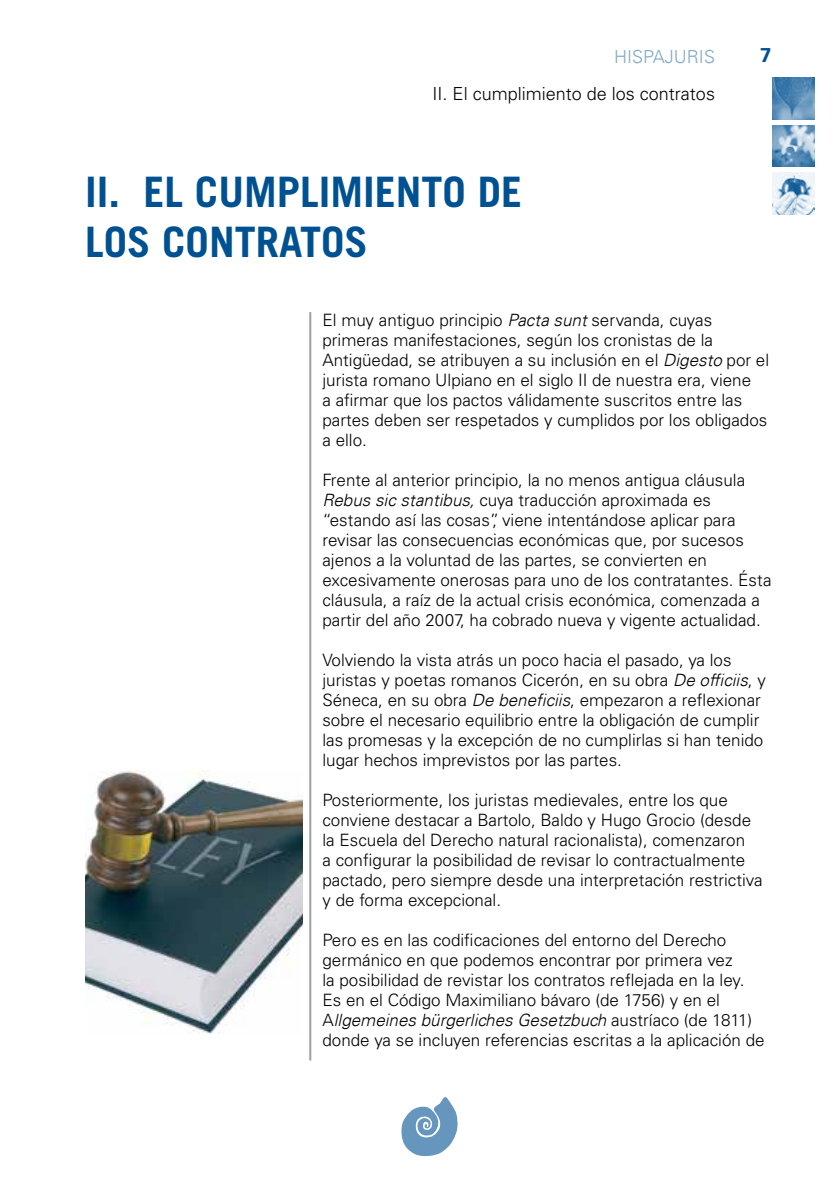
<style>
.page{position:relative;width:840px;height:1191px;background:#fff}
.page>*{position:absolute;margin:0;border:0;box-sizing:border-box;transform-origin:0 0}
.t1{font:700 42px/50.4px "Trade Gothic";color:#005192}
.t2{font:700 20px "Univers";color:#005192}
.t3{font:300 18px "Univers";color:#000}
.t4{font:300 18px "Univers LT";color:#80a8c8}
.t5{font:300 17px/20px "Univers";color:#000}
.t6{font:italic 300 17px "Univers LT";color:#000}
.s1{font-family:"Univers LT";font-style:italic}
.s2{font-family:"Univers";font-style:normal}
</style>
<div class="page">
<svg style="left:401px;top:1097px;width:57px;height:59px"></svg>
<img style="left:772px;top:77px;width:42px;height:42px">
<img style="left:772px;top:125px;width:42px;height:42px">
<img style="left:772px;top:172px;width:42px;height:42px">
<hr style="left:309px;top:312px;width:2px;height:748px;background:#9ca0a0">
<img style="left:85px;top:771px;width:217px;height:262px">
<p class="t4" style="left:614px;top:46px;width:102px">HISPAJURIS</p>
<p class="t2" style="left:759px;top:44px;width:13px">7</p>
<p class="t3" style="left:432px;top:83px;width:284px">II. El cumplimiento de los contratos</p>
<h1 class="t1" style="left:85px;top:166px;width:438px">II. EL CUMPLIMIENTO DE<br>LOS CONTRATOS</h1>
<p class="t5" style="left:322px;top:309px;width:448px">El muy antiguo principio <span class="s1">Pacta sunt</span> servanda, cuyas primeras manifestaciones, según los cronistas de la Antigüedad, se atribuyen a su inclusión en el <span class="s1">Digesto</span> por el jurista romano Ulpiano en el siglo II de nuestra era, viene<br>a afirmar que los pactos válidamente suscritos entre las partes deben ser respetados y cumplidos por los obligados a ello.</p>
<p class="t5" style="left:322px;top:469px;width:450px">Frente al anterior principio, la no menos antigua cláusula <span class="s1">Rebus sic stantibus,</span> cuya traducción aproximada es “estando así las cosas”, viene intentándose aplicar para revisar las consecuencias económicas que, por sucesos ajenos a la voluntad de las partes, se convierten en excesivamente onerosas para uno de los contratantes. Ésta cláusula, a raíz de la actual crisis económica, comenzada a partir del año 2007, ha cobrado nueva y vigente actualidad.</p>
<p class="t5" style="left:322px;top:649px;width:444px">Volviendo la vista atrás un poco hacia el pasado, ya los juristas y poetas romanos Cicerón, en su obra <span class="s1">De officiis</span>, y Séneca, en su obra <span class="s1">De beneficiis</span>, empezaron a reflexionar sobre el necesario equilibrio entre la obligación de cumplir las promesas y la excepción de no cumplirlas si han tenido lugar hechos imprevistos por las partes.</p>
<p class="t5" style="left:322px;top:789px;width:441px">Posteriormente, los juristas medievales, entre los que conviene destacar a Bartolo, Baldo y Hugo Grocio (desde la Escuela del Derecho natural racionalista), comenzaron<br>a configurar la posibilidad de revisar lo contractualmente pactado, pero siempre desde una interpretación restrictiva y de forma excepcional.</p>
<p class="t5" style="left:322px;top:929px;width:423px">Pero es en las codificaciones del entorno del Derecho germánico en que podemos encontrar por primera vez la posibilidad de revistar los contratos reflejada en la ley.<br>Es en el Código Maximiliano bávaro (de 1756) y en el</p>
<p class="t6" style="left:322px;top:1009px;width:431px"><span class="s2">A</span>llgemeines bürgerliches Gesetzbuch <span class="s2">austríaco (de 1811)</span></p>
<p class="t5" style="left:322px;top:1029px;width:443px">donde ya se incluyen referencias escritas a la aplicación de</p>
</div>
